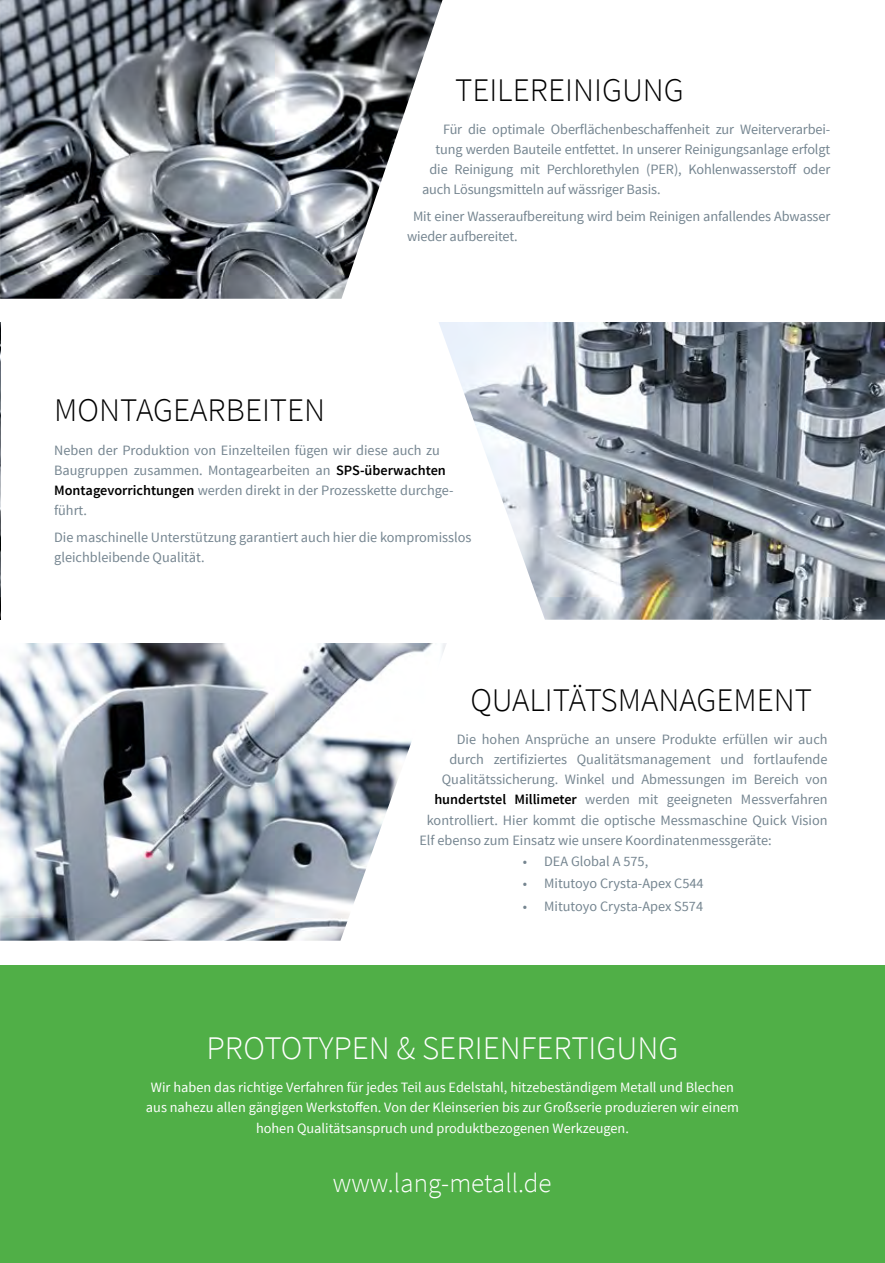
<style>
.page{position:relative;width:885px;height:1263px;background:#fff}
.page>*{position:absolute;margin:0;border:0;box-sizing:border-box;transform-origin:0 0}
.t1{font:300 33px "Source Sans Pro";color:#000}
.t2{font:300 33px "Source Sans Pro";color:#fff}
.t3{font:300 27px "Source Sans Pro";color:#fff}
.t4{font:14.25px/20.2px "Source Sans Pro";color:#758590}
.t5{font:14.25px/20.2px "Source Sans Pro";color:#fff;text-align:center}
.s1{font-weight:600;color:#000}
</style>
<div class="page">
<img style="left:0;top:0;width:442px;height:299px">
<img style="left:0;top:322px;width:1px;height:298px">
<img style="left:439px;top:322px;width:445px;height:298px">
<img style="left:0;top:643px;width:446px;height:298px">
<div style="left:0;top:965px;width:884px;height:298px;background:#50af47"></div>
<h1 class="t1" style="left:455px;top:70px;width:230px">TEILEREINIGUNG</h1>
<p class="t4" style="left:443px;top:119px;width:389px">Für die optimale Oberflächenbeschaffenheit zur Weiterverarbei-</p>
<p class="t4" style="left:435px;top:139px;width:396px">tung werden Bauteile entfettet. In unserer Reinigungsanlage erfolgt</p>
<p class="t4" style="left:429px;top:159px;width:402px">die Reinigung mit Perchlorethylen (PER), Kohlenwasserstoff oder</p>
<p class="t4" style="left:422px;top:180px;width:240px">auch Lösungsmitteln auf wässriger Basis.</p>
<p class="t4" style="left:407px;top:206px;width:425px;text-indent:6px">Mit einer Wasseraufbereitung wird beim Reinigen anfallendes Abwasser wieder aufbereitet.</p>
<h1 class="t1" style="left:54px;top:390px;width:272px">MONTAGEARBEITEN</h1>
<p class="t4" style="left:54px;top:440px;width:401px">Neben der Produktion von Einzelteilen fügen wir diese auch zu Baugruppen zusammen. Montagearbeiten an <span class="s1">SPS-überwachten Montagevorrichtungen</span> werden direkt in der Prozesskette durchge&shy;führt.</p>
<p class="t4" style="left:54px;top:527px;width:419px">Die maschinelle Unterstützung garantiert auch hier die kompromisslos gleichbleibende Qualität.</p>
<h1 class="t1" style="left:470px;top:679px;width:343px">QUALITÄTSMANAGEMENT</h1>
<p class="t4" style="left:457px;top:729px;width:372px">Die hohen Ansprüche an unsere Produkte erfüllen wir auch</p>
<p class="t4" style="left:449px;top:749px;width:380px">durch zertifiziertes Qualitätsmanagement und fortlaufende</p>
<p class="t4" style="left:442px;top:769px;width:387px">Qualitätssicherung. Winkel und Abmessungen im Bereich von</p>
<p class="t4" style="left:434px;top:790px;width:395px"><span class="s1">hundertstel Millimeter</span> werden mit geeigneten Messverfahren</p>
<p class="t4" style="left:427px;top:810px;width:402px">kontrolliert. Hier kommt die optische Messmaschine Quick Vision</p>
<p class="t4" style="left:419px;top:830px;width:354px">Elf ebenso zum Einsatz wie unsere Koordinatenmessgeräte:</p>
<p class="t4" style="left:523px;top:851px;width:127px">• DEA Global A 575,</p>
<p class="t4" style="left:523px;top:874px;width:182px">• Mitutoyo Crysta-Apex C544</p>
<p class="t4" style="left:523px;top:896px;width:182px">• Mitutoyo Crysta-Apex S574</p>
<h1 class="t2" style="left:206px;top:1028px;width:473px">PROTOTYPEN &amp; SERIENFERTIGUNG</h1>
<p class="t5" style="left:146px;top:1077px;width:594px">Wir haben das richtige Verfahren für jedes Teil aus Edelstahl, hitzebeständigem Metall und Blechen aus nahezu allen gängigen Werkstoffen. Von der Kleinserien bis zur Großserie produzieren wir einem hohen Qualitätsanspruch und produktbezogenen Werkzeugen.</p>
<h2 class="t3" style="left:333px;top:1166px;width:220px">www.lang-metall.de</h2>
</div>
